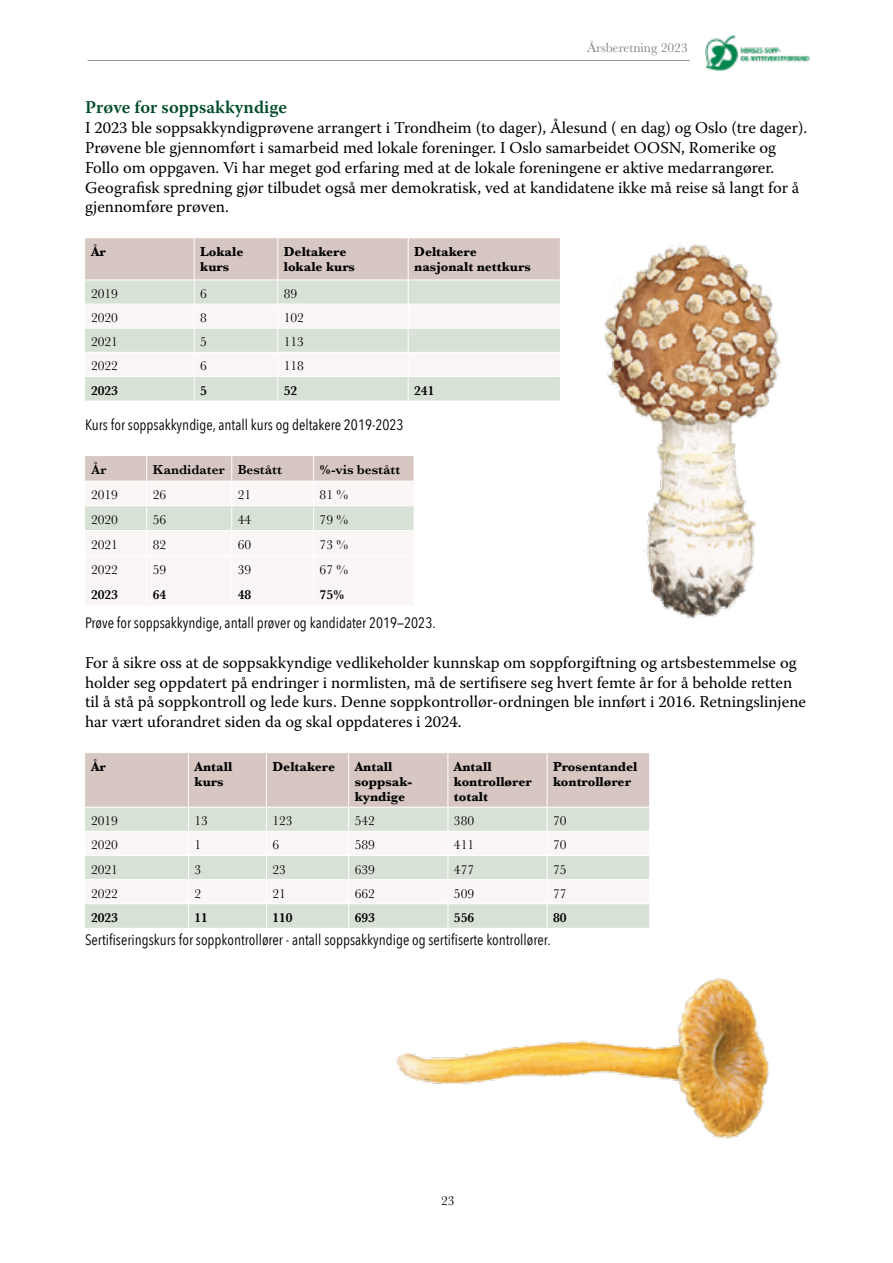
<style>
.page{position:relative;width:893px;height:1263px;background:#fff}
.page>*{position:absolute;margin:0;border:0;box-sizing:border-box;transform-origin:0 0}
.Nivå_2{font:600 18px "Warnock Pro";color:#004c2b}
.Brødtekst{font:16.5px/19.8px "Warnock Pro";color:#000}
.Bildetekst{font:15px "Avenir Next Condensed";color:#000}
.Tabell_brød{font:700 13.5px/15px "Baskerville";color:#000}
.Tabell_brød-2{font:13.5px "Baskerville";color:#000}
.Tabell_brød-3{font:600 13.5px "Baskerville";color:#000}
.t1{font:13.5px "Baskerville";color:#808080}
</style>
<div class="page">
<img style="left:705px;top:35px;width:105px;height:36px">
<hr style="left:88px;top:60px;width:602px;height:1px;background:#939598">
<svg style="left:85px;top:238px;width:475px;height:163px"></svg>
<svg style="left:85px;top:456px;width:329px;height:74px"></svg>
<svg style="left:85px;top:753px;width:564px;height:175px"></svg>
<img style="left:604px;top:243px;width:177px;height:376px">
<img style="left:396px;top:977px;width:374px;height:162px">
<p class="t1" style="left:587px;top:39px;width:102px">Årsberetning 2023</p>
<p class="Nivå_2" style="left:85px;top:97px;width:204px">Prøve for soppsakkyndige</p>
<p class="Brødtekst" style="left:85px;top:118px;width:724px">I 2023 ble soppsakkyndigprøvene arrangert i Trondheim (to dager), Ålesund ( en dag) og Oslo (tre dager).<br>Prøvene ble gjennomført i samarbeid med lokale foreninger. I Oslo samarbeidet OOSN, Romerike og Follo om oppgaven. Vi har meget god erfaring med at de lokale foreningene er aktive medarrangører.<br>Geografisk spredning gjør tilbudet også mer demokratisk, ved at kandidatene ikke må reise så langt for å gjennomføre prøven.</p>
<p class="Tabell_brød" style="left:91px;top:245px;width:17px">År</p>
<p class="Tabell_brød" style="left:200px;top:245px;width:45px">Lokale kurs</p>
<p class="Tabell_brød" style="left:284px;top:245px;width:73px">Deltakere lokale kurs</p>
<p class="Tabell_brød" style="left:414px;top:245px;width:118px">Deltakere nasjonalt nettkurs</p>
<p class="Tabell_brød-2" style="left:91px;top:285px;width:28px">2019</p>
<p class="Tabell_brød-2" style="left:200px;top:285px;width:8px">6</p>
<p class="Tabell_brød-2" style="left:284px;top:285px;width:15px">89</p>
<p class="Tabell_brød-2" style="left:91px;top:309px;width:28px">2020</p>
<p class="Tabell_brød-2" style="left:200px;top:309px;width:8px">8</p>
<p class="Tabell_brød-2" style="left:284px;top:309px;width:22px">102</p>
<p class="Tabell_brød-2" style="left:91px;top:333px;width:28px">2021</p>
<p class="Tabell_brød-2" style="left:200px;top:333px;width:8px">5</p>
<p class="Tabell_brød-2" style="left:284px;top:333px;width:22px">113</p>
<p class="Tabell_brød-2" style="left:91px;top:357px;width:28px">2022</p>
<p class="Tabell_brød-2" style="left:200px;top:357px;width:8px">6</p>
<p class="Tabell_brød-2" style="left:284px;top:357px;width:22px">118</p>
<p class="Tabell_brød-3" style="left:91px;top:381px;width:28px">2023</p>
<p class="Tabell_brød-3" style="left:200px;top:381px;width:8px">5</p>
<p class="Tabell_brød-3" style="left:284px;top:381px;width:15px">52</p>
<p class="Tabell_brød-3" style="left:414px;top:381px;width:22px">241</p>
<p class="Bildetekst" style="left:85px;top:412px;width:320px">Kurs for soppsakkyndige, antall kurs og deltakere 2019-2023</p>
<p class="Tabell_brød-3" style="left:91px;top:460px;width:17px">År</p>
<p class="Tabell_brød-3" style="left:153px;top:460px;width:73px">Kandidater</p>
<p class="Tabell_brød-3" style="left:238px;top:460px;width:46px">Bestått</p>
<p class="Tabell_brød-3" style="left:320px;top:460px;width:82px">%-vis bestått</p>
<p class="Tabell_brød-2" style="left:91px;top:486px;width:28px">2019</p>
<p class="Tabell_brød-2" style="left:153px;top:486px;width:15px">26</p>
<p class="Tabell_brød-2" style="left:238px;top:486px;width:15px">21</p>
<p class="Tabell_brød-2" style="left:320px;top:486px;width:30px">81 %</p>
<p class="Tabell_brød-2" style="left:91px;top:511px;width:28px">2020</p>
<p class="Tabell_brød-2" style="left:153px;top:511px;width:15px">56</p>
<p class="Tabell_brød-2" style="left:238px;top:511px;width:15px">44</p>
<p class="Tabell_brød-2" style="left:320px;top:511px;width:30px">79 %</p>
<p class="Tabell_brød-2" style="left:91px;top:536px;width:28px">2021</p>
<p class="Tabell_brød-2" style="left:153px;top:536px;width:15px">82</p>
<p class="Tabell_brød-2" style="left:238px;top:536px;width:15px">60</p>
<p class="Tabell_brød-2" style="left:320px;top:536px;width:30px">73 %</p>
<p class="Tabell_brød-2" style="left:91px;top:561px;width:28px">2022</p>
<p class="Tabell_brød-2" style="left:153px;top:561px;width:15px">59</p>
<p class="Tabell_brød-2" style="left:238px;top:561px;width:15px">39</p>
<p class="Tabell_brød-2" style="left:320px;top:561px;width:30px">67 %</p>
<p class="Tabell_brød-3" style="left:91px;top:585px;width:28px">2023</p>
<p class="Tabell_brød-3" style="left:153px;top:585px;width:15px">64</p>
<p class="Tabell_brød-3" style="left:238px;top:585px;width:15px">48</p>
<p class="Tabell_brød-3" style="left:320px;top:585px;width:26px">75%</p>
<p class="Bildetekst" style="left:85px;top:610px;width:352px">Prøve for soppsakkyndige, antall prøver og kandidater 2019—2023.</p>
<p class="Brødtekst" style="left:85px;top:652px;width:722px">For å sikre oss at de soppsakkyndige vedlikeholder kunnskap om soppforgiftning og artsbestemmelse og holder seg oppdatert på endringer i normlisten, må de sertifisere seg hvert femte år for å beholde retten til å stå på soppkontroll og lede kurs. Denne soppkontrollør-ordningen ble innført i 2016. Retningslinjene har vært uforandret siden da og skal oppdateres i 2024.</p>
<p class="Tabell_brød" style="left:91px;top:759px;width:17px">År</p>
<p class="Tabell_brød" style="left:195px;top:759px;width:39px">Antall kurs</p>
<p class="Tabell_brød" style="left:272px;top:759px;width:64px">Deltakere</p>
<p class="Tabell_brød" style="left:355px;top:759px;width:59px">Antall soppsak&shy;kyndige</p>
<p class="Tabell_brød" style="left:454px;top:759px;width:79px">Antall kontrollører totalt</p>
<p class="Tabell_brød" style="left:553px;top:759px;width:86px">Prosentandel kontrollører</p>
<p class="Tabell_brød-2" style="left:91px;top:812px;width:28px">2019</p>
<p class="Tabell_brød-2" style="left:195px;top:812px;width:15px">13</p>
<p class="Tabell_brød-2" style="left:272px;top:812px;width:22px">123</p>
<p class="Tabell_brød-2" style="left:355px;top:812px;width:22px">542</p>
<p class="Tabell_brød-2" style="left:454px;top:812px;width:22px">380</p>
<p class="Tabell_brød-2" style="left:553px;top:812px;width:15px">70</p>
<p class="Tabell_brød-2" style="left:91px;top:836px;width:28px">2020</p>
<p class="Tabell_brød-2" style="left:195px;top:836px;width:8px">1</p>
<p class="Tabell_brød-2" style="left:272px;top:836px;width:8px">6</p>
<p class="Tabell_brød-2" style="left:355px;top:836px;width:22px">589</p>
<p class="Tabell_brød-2" style="left:454px;top:836px;width:22px">411</p>
<p class="Tabell_brød-2" style="left:553px;top:836px;width:15px">70</p>
<p class="Tabell_brød-2" style="left:91px;top:860px;width:28px">2021</p>
<p class="Tabell_brød-2" style="left:195px;top:860px;width:8px">3</p>
<p class="Tabell_brød-2" style="left:272px;top:860px;width:15px">23</p>
<p class="Tabell_brød-2" style="left:355px;top:860px;width:22px">639</p>
<p class="Tabell_brød-2" style="left:454px;top:860px;width:22px">477</p>
<p class="Tabell_brød-2" style="left:553px;top:860px;width:15px">75</p>
<p class="Tabell_brød-2" style="left:91px;top:885px;width:28px">2022</p>
<p class="Tabell_brød-2" style="left:195px;top:885px;width:8px">2</p>
<p class="Tabell_brød-2" style="left:272px;top:885px;width:15px">21</p>
<p class="Tabell_brød-2" style="left:355px;top:885px;width:22px">662</p>
<p class="Tabell_brød-2" style="left:454px;top:885px;width:22px">509</p>
<p class="Tabell_brød-2" style="left:553px;top:885px;width:15px">77</p>
<p class="Tabell_brød-3" style="left:91px;top:908px;width:28px">2023</p>
<p class="Tabell_brød-3" style="left:195px;top:908px;width:15px">11</p>
<p class="Tabell_brød-3" style="left:272px;top:908px;width:22px">110</p>
<p class="Tabell_brød-3" style="left:355px;top:908px;width:22px">693</p>
<p class="Tabell_brød-3" style="left:454px;top:908px;width:22px">556</p>
<p class="Tabell_brød-3" style="left:553px;top:908px;width:15px">80</p>
<p class="Bildetekst" style="left:85px;top:927px;width:467px">Sertifiseringskurs for soppkontrollører - antall soppsakkyndige og sertifiserte kontrollører.</p>
<p class="Tabell_brød-2" style="left:441px;top:1192px;width:15px">23</p>
</div>
